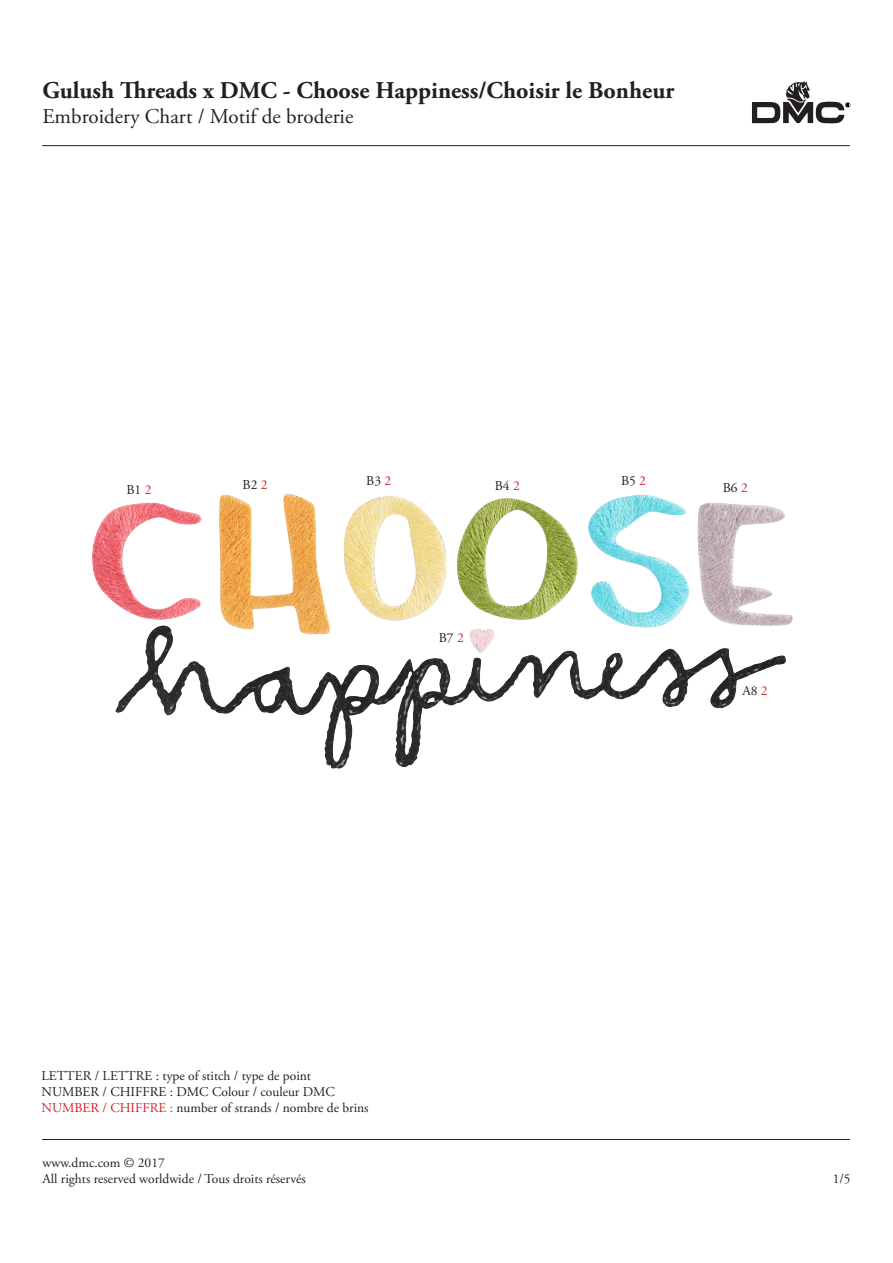
<style>
.page{position:relative;width:893px;height:1263px;background:#fff}
.page>*{position:absolute;margin:0;border:0;box-sizing:border-box;transform-origin:0 0}
.t1{font:700 24px "Adobe Garamond Pro";color:#231f20}
.t2{font:21px "Adobe Garamond Pro";color:#231f20}
.t3{font:13.5px "Adobe Garamond Pro";color:#231f20}
.s1{color:#d1232a}
</style>
<div class="page">
<svg style="left:752px;top:81px;width:98px;height:43px"></svg>
<hr style="left:42px;top:145px;width:808px;height:1px;background:#231f20">
<hr style="left:42px;top:1139px;width:808px;height:1px;background:#231f20">
<img style="left:92px;top:493px;width:701px;height:276px">
<p class="t1" style="left:43px;top:76px;width:633px">Gulush Threads x DMC - Choose Happiness/Choisir le Bonheur</p>
<p class="t2" style="left:43px;top:104px;width:312px">Embroidery Chart / Motif de broderie</p>
<p class="t3" style="left:126px;top:482px;width:27px">B1 <span class="s1">2</span></p>
<p class="t3" style="left:243px;top:476px;width:27px">B2 <span class="s1">2</span></p>
<p class="t3" style="left:366px;top:472px;width:27px">B3 <span class="s1">2</span></p>
<p class="t3" style="left:495px;top:477px;width:27px">B4 <span class="s1">2</span></p>
<p class="t3" style="left:621px;top:472px;width:27px">B5 <span class="s1">2</span></p>
<p class="t3" style="left:439px;top:630px;width:27px">B7 <span class="s1">2</span></p>
<p class="t3" style="left:723px;top:480px;width:27px">B6 <span class="s1">2</span></p>
<p class="t3" style="left:742px;top:683px;width:27px">A8 <span class="s1">2</span></p>
<p class="t3" style="left:41px;top:1068px;width:271px">LETTER / LETTRE : type of stitch / type de point</p>
<p class="t3" style="left:41px;top:1084px;width:295px">NUMBER / CHIFFRE : DMC Colour / couleur DMC</p>
<p class="t3" style="left:41px;top:1100px;width:329px"><span class="s1">NUMBER / CHIFFRE :</span> number of strands / nombre de brins</p>
<p class="t3" style="left:43px;top:1154px;width:124px">www.dmc.com © 2017</p>
<p class="t3" style="left:43px;top:1170px;width:265px">All rights reserved worldwide / Tous droits réservés</p>
<p class="t3" style="left:833px;top:1170px;width:19px">1/5</p>
</div>
